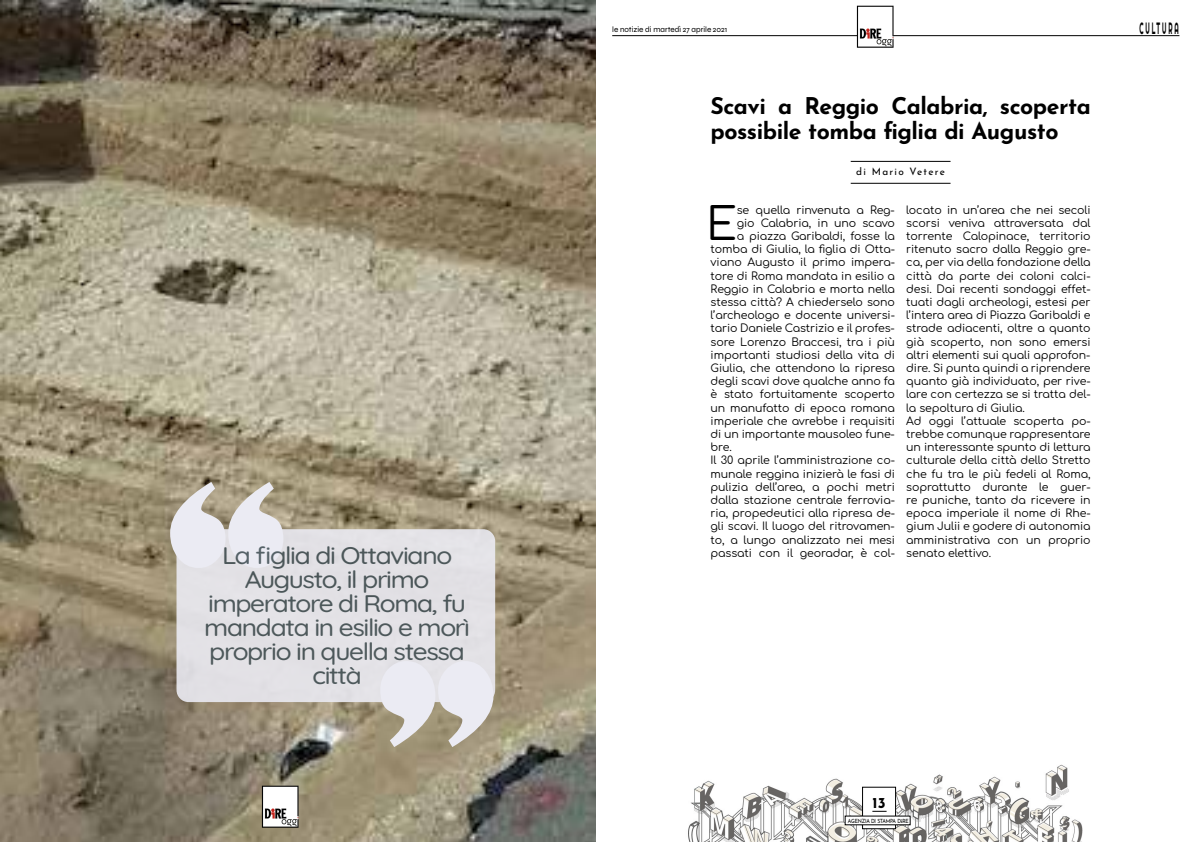
<style>
.page{position:relative;width:1191px;height:842px;background:#fff}
.page>*{position:absolute;margin:0;border:0;box-sizing:border-box;transform-origin:0 0}
.t1{font:44.8px "Comfortaa";color:#000}
.t2{font:300 24px/24px "Quicksand";letter-spacing:-.05em;color:#445258;text-align:center;scale:1.1 1}
.t3{font:700 23px/25px "Josefin Sans";letter-spacing:-.02em;color:#000}
.t4{font:16.4px "Righteous";letter-spacing:.29em;color:#000;scale:.39 1}
.t5{font:700 15px "Josefin Sans";color:#000}
.t6{font:11px/13.2px "Comfortaa";letter-spacing:-.01em;color:#000}
.t7{font:10.2px "Josefin Sans";letter-spacing:.13em;color:#000}
.t8{font:8px "Syne";color:#000}
.t9{font:5.7px "Josefin Sans";letter-spacing:-.04em;color:#000;scale:.88 1}
.s1{font-weight:700}
</style>
<div class="page">
<img style="left:688px;top:764px;width:395px;height:78px">
<hr style="left:850px;top:183px;width:100px;height:1px;background:#000">
<hr style="left:850px;top:161px;width:100px;height:1px;background:#000">
<img style="left:0;top:0;width:595px;height:842px">
<svg style="left:170px;top:482px;width:113px;height:86px;background:#c5bfb5"></svg>
<svg style="left:380px;top:697px;width:113px;height:50px;background:#c1bbae"></svg>
<div style="left:176px;top:529px;width:319px;height:173px;background:linear-gradient(to right,#e3e2e7,#e4e3e8);border-radius:12px"></div>
<hr style="left:612px;top:35px;width:567px;height:1px;background:#000">
<div style="left:862px;top:787px;width:34px;height:42px;background:#fff;border:1px solid #000"></div>
<svg style="left:872px;top:811px;width:14px;height:1px"></svg>
<div style="left:845px;top:816px;width:65px;height:9px;background:#fff"></div>
<img style="left:842px;top:5px;width:74px;height:42px">
<img style="left:247px;top:784px;width:73px;height:43px">
<h2 class="t2" style="left:204px;top:541px;width:243px">La figlia di Ottaviano<br>Augusto, il primo imperatore di Roma, fu mandata in esilio e morì proprio in quella stessa città</h2>
<p class="t8" style="left:612px;top:24px;width:117px">le notizie di martedì 27 aprile 2021</p>
<h3 class="t3" style="left:710px;top:91px;width:382px">Scavi a Reggio Calabria, scoperta possibile tomba figlia di Augusto</h3>
<p class="t7" style="left:856px;top:164px;width:90px">di Mario Vetere</p>
<h1 class="t1" style="left:706px;top:183px;width:33px">E</h1>
<p class="t6" style="left:736px;top:202px;width:160px">se quella rinvenuta a Reg-</p>
<p class="t6" style="left:736px;top:215px;width:160px">gio Calabria, in uno scavo</p>
<p class="t6" style="left:736px;top:228px;width:160px">a piazza Garibaldi, fosse la</p>
<p class="t6" style="left:710px;top:241px;width:186px">tomba di Giulia, la figlia di Otta-</p>
<p class="t6" style="left:710px;top:254px;width:186px">viano Augusto il primo impera-</p>
<p class="t6" style="left:710px;top:268px;width:186px">tore di Roma mandata in esilio a</p>
<p class="t6" style="left:710px;top:281px;width:186px">Reggio in Calabria e morta nella</p>
<p class="t6" style="left:710px;top:294px;width:186px">stessa città? A chiederselo sono</p>
<p class="t6" style="left:710px;top:307px;width:186px">l’archeologo e docente universi-</p>
<p class="t6" style="left:710px;top:320px;width:186px">tario Daniele Castrizio e il profes-</p>
<p class="t6" style="left:710px;top:334px;width:186px">sore Lorenzo Braccesi, tra i più</p>
<p class="t6" style="left:710px;top:347px;width:186px">importanti studiosi della vita di</p>
<p class="t6" style="left:710px;top:360px;width:186px">Giulia, che attendono la ripresa</p>
<p class="t6" style="left:710px;top:373px;width:186px">degli scavi dove qualche anno fa</p>
<p class="t6" style="left:710px;top:386px;width:186px">è stato fortuitamente scoperto</p>
<p class="t6" style="left:710px;top:400px;width:186px">un manufatto di epoca romana</p>
<p class="t6" style="left:710px;top:413px;width:186px">imperiale che avrebbe i requisiti</p>
<p class="t6" style="left:710px;top:426px;width:186px">di un importante mausoleo fune-</p>
<p class="t6" style="left:710px;top:439px;width:23px">bre.</p>
<p class="t6" style="left:710px;top:452px;width:186px">Il 30 aprile l’amministrazione co-</p>
<p class="t6" style="left:710px;top:466px;width:186px">munale reggina inizierà le fasi di</p>
<p class="t6" style="left:710px;top:479px;width:186px">pulizia dell’area, a pochi metri</p>
<p class="t6" style="left:710px;top:492px;width:186px">dalla stazione centrale ferrovia-</p>
<p class="t6" style="left:710px;top:505px;width:186px">ria, propedeutici alla ripresa de-</p>
<p class="t6" style="left:710px;top:518px;width:186px">gli scavi. Il luogo del ritrovamen-</p>
<p class="t6" style="left:710px;top:532px;width:186px">to, a lungo analizzato nei mesi</p>
<p class="t6" style="left:710px;top:545px;width:186px">passati con il georadar, è col-</p>
<p class="t6" style="left:906px;top:202px;width:186px">locato in un’area che nei secoli scorsi veniva attraversata dal torrente Calopinace, territorio ritenuto sacro dalla Reggio gre&shy;ca, per via della fondazione della città da parte dei coloni calci&shy;desi. Dai recenti sondaggi effet&shy;tuati dagli archeologi, estesi per l’intera area di Piazza Garibaldi e strade adiacenti, oltre a quanto già scoperto, non sono emersi altri elementi sui quali approfon&shy;dire. Si punta quindi a riprendere quanto già individuato, per rive&shy;lare con certezza se si tratta del&shy;la sepoltura di Giulia.<br>Ad oggi l’attuale scoperta po&shy;trebbe comunque rappresentare un interessante spunto di lettura culturale della città dello Stretto che fu tra le più fedeli al Roma, soprattutto durante le guer&shy;re puniche, tanto da ricevere in epoca imperiale il nome di Rhe&shy;gium Julii e godere di autonomia amministrativa con un proprio senato elettivo.</p>
<h3 class="t4" style="left:1139px;top:17px;width:102px">CULTURA</h3>
<h3 class="t5" style="left:872px;top:792px;width:15px">13</h3>
<p class="t9" style="left:848px;top:816px;width:71px">AGENZIA DI STAMPA D<span class="s1">i</span>RE</p>
</div>
